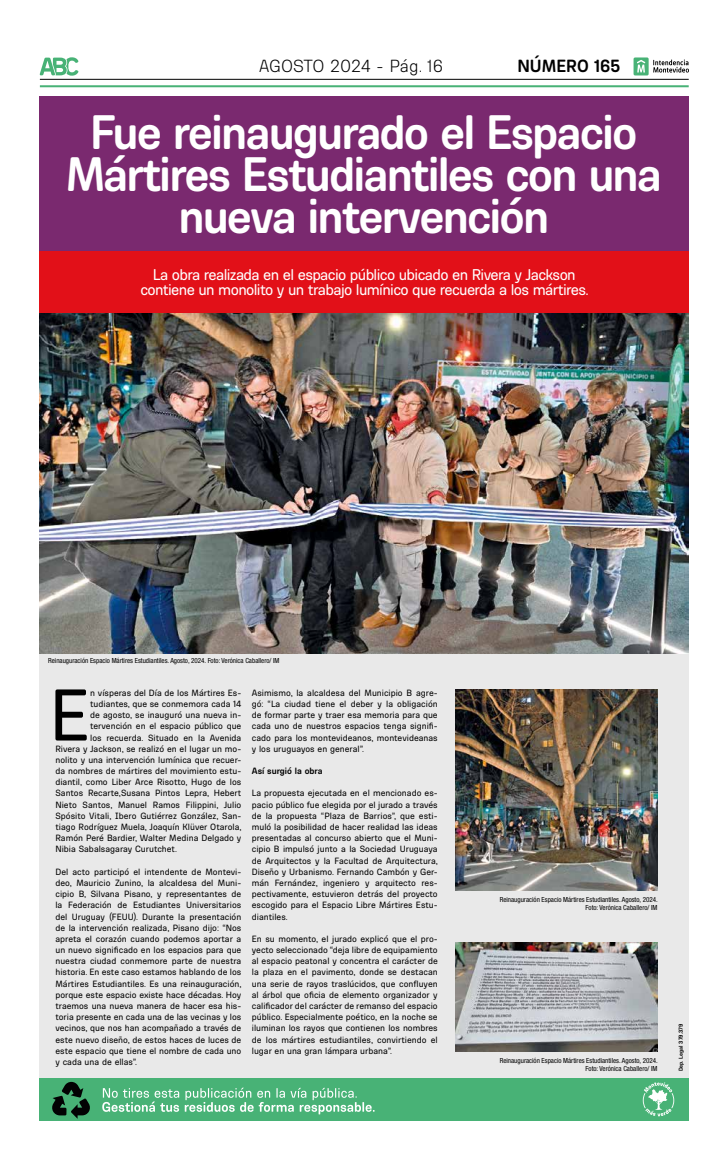
<style>
.page{position:relative;width:723px;height:1149px;background:#fff}
.page>*{position:absolute;margin:0;border:0;box-sizing:border-box;transform-origin:0 0}
.t1{font:75.1px "Ciudadana";color:#000}
.t2{font:700 49.4px/41.8px "Ciudadana";letter-spacing:-.04em;color:#fff;text-align:center}
.t3{font:300 18px "Ciudadana";color:#000}
.t4{font:700 18px "Ciudadana";color:#000}
.t5{font:16px/15.6px "Ciudadana";letter-spacing:-.04em;color:#fff;text-align:center}
.t6{font:9.3px/11.2px "Ciudadana";color:#000;text-align:justify}
.t7{font:700 9.3px "Ciudadana";color:#000}
.t8{font:condensed 7px/8.4px "Helvetica Neue LT Std";color:#000;text-align:right}
.t9{font:700 5.8px "Ciudadana";color:#000}
</style>
<div class="page">
<hr style="left:40px;top:79px;width:649px;height:1px;background:#000">
<hr style="left:40px;top:85px;width:649px;height:2px;background:#48b276">
<svg style="left:40px;top:57px;width:39px;height:19px"></svg>
<svg style="left:633px;top:57px;width:56px;height:18px"></svg>
<div style="left:39px;top:96px;width:649px;height:155px;background:#7a296f"></div>
<div style="left:40px;top:251px;width:649px;height:63px;background:#e21018"></div>
<div style="left:40px;top:333px;width:649px;height:744px;background:#e9e9e9"></div>
<div style="left:40px;top:1077px;width:649px;height:43px;background:#48b276"></div>
<svg style="left:102px;top:1088px;width:77px;height:23px"></svg>
<svg style="left:185px;top:1087px;width:189px;height:26px"></svg>
<svg style="left:643px;top:1082px;width:31px;height:33px"></svg>
<svg style="left:52px;top:1081px;width:38px;height:37px"></svg>
<img style="left:455px;top:689px;width:202px;height:201px">
<img style="left:455px;top:942px;width:202px;height:108px">
<img style="left:39px;top:314px;width:649px;height:339px">
<h3 class="t3" style="left:259px;top:56px;width:185px">AGOSTO 2024 - Pág. 16</h3>
<h3 class="t4" style="left:517px;top:55px;width:104px">NÚMERO 165</h3>
<h2 class="t2" style="left:66px;top:110px;width:598px">Fue reinaugurado el Espacio<br>Mártires Estudiantiles con una nueva intervención</h2>
<h3 class="t5" style="left:140px;top:266px;width:450px">La obra realizada en el espacio público ubicado en Rivera y Jackson contiene un monolito y un trabajo lumínico que recuerda a los mártires.</h3>
<p class="t8" style="left:48px;top:656px;width:233px">Reinauguración Espacio Mártires Estudiantiles. Agosto, 2024. Foto: Verónica Caballero/ IM</p>
<h1 class="t1" style="left:49px;top:670px;width:42px">E</h1>
<p class="t6" style="left:90px;top:686px;width:153px">n vísperas del Día de los Mártires Es-</p>
<p class="t6" style="left:90px;top:697px;width:153px">tudiantes, que se conmemora cada 14</p>
<p class="t6" style="left:90px;top:709px;width:153px">de agosto, se inauguró una nueva in-</p>
<p class="t6" style="left:90px;top:720px;width:153px">tervención en el espacio público que</p>
<p class="t6" style="left:90px;top:731px;width:153px">los recuerda. Situado en la Avenida</p>
<p class="t6" style="left:55px;top:742px;width:187px">Rivera y Jackson, se realizó en el lugar un mo-</p>
<p class="t6" style="left:55px;top:753px;width:187px">nolito y una intervención lumínica que recuer-</p>
<p class="t6" style="left:55px;top:765px;width:187px">da nombres de mártires del movimiento estu-</p>
<p class="t6" style="left:55px;top:776px;width:187px">diantil, como Liber Arce Risotto, Hugo de los</p>
<p class="t6" style="left:55px;top:787px;width:187px">Santos Recarte,Susana Pintos Lepra, Hebert</p>
<p class="t6" style="left:55px;top:798px;width:187px">Nieto Santos, Manuel Ramos Filippini, Julio</p>
<p class="t6" style="left:55px;top:809px;width:187px">Spósito Vitali, Ibero Gutiérrez González, San-</p>
<p class="t6" style="left:55px;top:820px;width:188px">tiago Rodríguez Muela, Joaquín Klüver Otarola,</p>
<p class="t6" style="left:55px;top:832px;width:187px">Ramón Peré Bardier, Walter Medina Delgado y</p>
<p class="t6" style="left:55px;top:843px;width:123px">Nibia Sabalsagaray Curutchet.</p>
<p class="t6" style="left:55px;top:865px;width:188px">Del acto participó el intendente de Montevi&shy;deo, Mauricio Zunino, la alcaldesa del Muni&shy;cipio B, Silvana Pisano, y representantes de la Federación de Estudiantes Universitarios del Uruguay (FEUU). Durante la presentación de la intervención realizada, Pisano dijo: “Nos apreta el corazón cuando podemos aportar a un nuevo significado en los espacios para que nuestra ciudad conmemore parte de nuestra historia. En este caso estamos hablando de los Mártires Estudiantiles. Es una reinauguración, porque este espacio existe hace décadas. Hoy traemos una nueva manera de hacer esa his&shy;toria presente en cada una de las vecinas y los vecinos, que nos han acompañado a través de este nuevo diseño, de estos haces de luces de este espacio que tiene el nombre de cada uno y cada una de ellas”.</p>
<p class="t6" style="left:252px;top:686px;width:187px">Asimismo, la alcaldesa del Municipio B agre&shy;gó: “La ciudad tiene el deber y la obligación de formar parte y traer esa memoria para que cada uno de nuestros espacios tenga signifi&shy;cado para los montevideanos, montevideanas y los uruguayos en general”.</p>
<p class="t7" style="left:252px;top:765px;width:72px">Así surgió la obra</p>
<p class="t6" style="left:252px;top:787px;width:188px">La propuesta ejecutada en el mencionado es&shy;pacio público fue elegida por el jurado a través de la propuesta “Plaza de Barrios”, que esti&shy;muló la posibilidad de hacer realidad las ideas presentadas al concurso abierto que el Muni&shy;cipio B impulsó junto a la Sociedad Uruguaya de Arquitectos y la Facultad de Arquitectura, Diseño y Urbanismo. Fernando Cambón y Ger&shy;mán Fernández, ingeniero y arquitecto res&shy;pectivamente, estuvieron detrás del proyecto escogido para el Espacio Libre Mártires Estu&shy;diantiles.</p>
<p class="t6" style="left:252px;top:932px;width:187px">En su momento, el jurado explicó que el pro&shy;yecto seleccionado “deja libre de equipamiento al espacio peatonal y concentra el carácter de la plaza en el pavimento, donde se destacan una serie de rayos traslúcidos, que confluyen al árbol que oficia de elemento organizador y calificador del carácter de remanso del espacio público. Especialmente poético, en la noche se iluminan los rayos que contienen los nombres de los mártires estudiantiles, convirtiendo el lugar en una gran lámpara urbana”.</p>
<p class="t8" style="left:500px;top:894px;width:160px">Reinauguración Espacio Mártires Estudiantiles. Agosto, 2024.<br>Foto: Verónica Caballero/ IM</p>
<p class="t8" style="left:500px;top:1055px;width:160px">Reinauguración Espacio Mártires Estudiantiles. Agosto, 2024.<br>Foto: Verónica Caballero/ IM</p>
<p class="t9" style="left:677px;top:1070px;width:49px;rotate:-90deg">Dep. Legal 379.379</p>
<p class="t9" style="left:679px;top:1072px;width:49px;rotate:-90deg">Dep. Legal 379.379</p>
</div>
